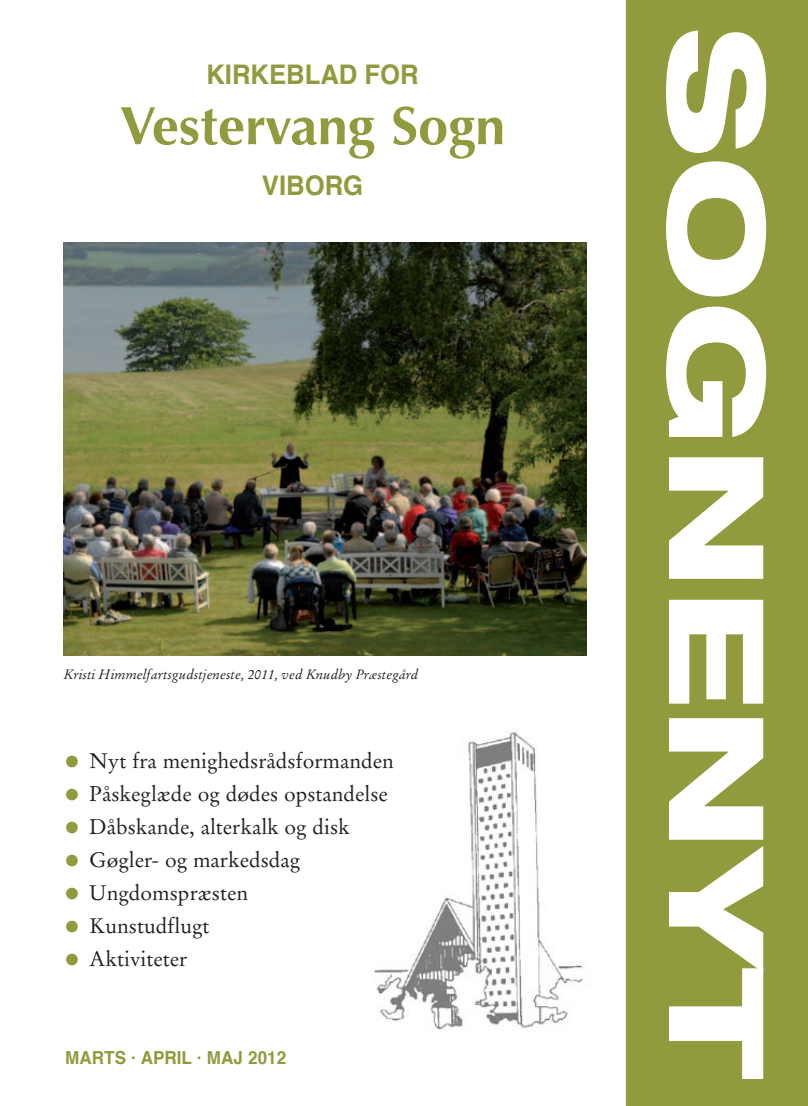
<style>
.page{position:relative;width:808px;height:1106px;background:#fff}
.page>*{position:absolute;margin:0;border:0;box-sizing:border-box;transform-origin:0 0}
.t1{font:800 expanded 132px "Helvetica Neue";color:#fff;scale:1.1 1}
.t2{font:700 54px "Optima";color:#919a3c}
.t3{font:700 27px "Helvetica";color:#919a3c;scale:.95 1}
.t4{font:21px "Stempel Garamond LT Std";color:#231f20}
.t5{font:700 18px "Helvetica";color:#919a3c;scale:.95 1}
.t6{font:italic 13.5px "Stempel Garamond LT Std";color:#231f20}
.s1{font-size:33px;color:#919a3c}
</style>
<div class="page">
<div style="left:625px;top:0;width:183px;height:1106px;background:#919a3c"></div>
<img style="left:374px;top:728px;width:209px;height:302px">
<img style="left:64px;top:242px;width:523px;height:413px">
<p class="t3" style="left:206px;top:53px;width:225px">KIRKEBLAD FOR</p>
<h2 class="t2" style="left:120px;top:94px;width:387px">Vestervang Sogn</h2>
<p class="t3" style="left:262px;top:164px;width:108px">VIBORG</p>
<p class="t6" style="left:64px;top:666px;width:356px">Kristi Himmelfartsgudstjeneste, 2011, ved Knudby Præstegård</p>
<p class="t4" style="left:64px;top:748px;width:331px"><span class="s1">•</span> Nyt fra menighedsrådsformanden</p>
<p class="t4" style="left:64px;top:781px;width:326px"><span class="s1">•</span> Påskeglæde og dødes opstandelse</p>
<p class="t4" style="left:64px;top:814px;width:288px"><span class="s1">•</span> Dåbskande, alterkalk og disk</p>
<p class="t4" style="left:64px;top:847px;width:238px"><span class="s1">•</span> Gøgler- og markedsdag</p>
<p class="t4" style="left:64px;top:880px;width:186px"><span class="s1">•</span> Ungdomspræsten</p>
<p class="t4" style="left:64px;top:913px;width:147px"><span class="s1">•</span> Kunstudflugt</p>
<p class="t4" style="left:64px;top:946px;width:125px"><span class="s1">•</span> Aktiviteter</p>
<p class="t5" style="left:65px;top:1042px;width:115px">MARTS · APRIL</p>
<p class="t5" style="left:197px;top:1042px;width:96px">· MAJ 2012</p>
<h1 class="t1" style="left:801px;top:27px;width:957px;rotate:90deg">SOGNENYT</h1>
</div>
